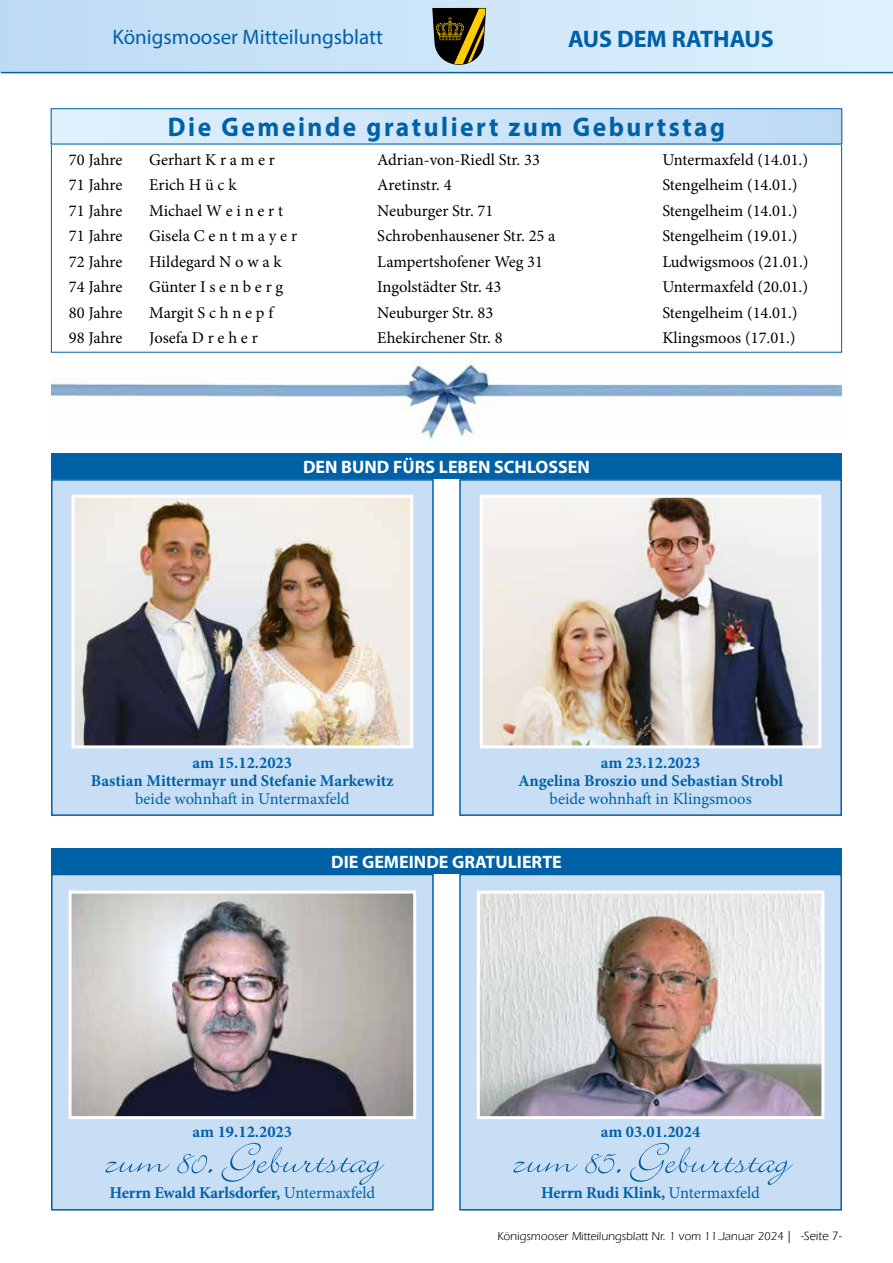
<style>
.page{position:relative;width:893px;height:1263px;background:#fff}
.page>*{position:absolute;margin:0;border:0;box-sizing:border-box;transform-origin:0 0}
.t1{font:46.5px "Bickley Script Let Plain";color:#00599c;scale:1.08 1}
.t2{font:700 27px "Myriad Pro";letter-spacing:.1em;color:#0061a7;scale:.94 1}
.t3{font:700 24px "Myriad Pro";color:#0061a7}
.t4{font:21px "Myriad Pro";color:#0061a7}
.t5{font:700 18px "Myriad Pro";color:#fff}
.t6{font:16.5px "Minion Pro";color:#000}
.t7{font:700 16.5px/18px "Minion Pro";letter-spacing:-.005em;color:#0061a7;text-align:center}
.t8{font:16.5px "Minion Pro";color:#0061a7}
.t9{font:11.7px "ITC Eras LT";color:#000}
.s1{font-weight:400}
.s2{font-size:12px}
.s3{font-size:12.45px}
</style>
<div class="page">
<div style="left:0;top:0;width:893px;height:73px;background:linear-gradient(to right,#bddaf4,#dff1fd)"></div>
<svg style="left:432px;top:8px;width:54px;height:57px;background:#5a5023"></svg>
<hr style="left:1px;top:72px;width:892px;height:1px;background:#0061a7">
<div style="left:51px;top:109px;width:791px;height:35px;background:linear-gradient(to right,#e0f2fd,#bddaf4)"></div>
<img style="left:51px;top:361px;width:791px;height:78px">
<div style="left:51px;top:848px;width:791px;height:26px;background:#0061a7"></div>
<div style="left:459px;top:874px;width:383px;height:336px;background:#c8def4;border:2px solid #0061a7"></div>
<img style="left:481px;top:894px;width:339px;height:221px">
<div style="left:477px;top:890px;width:347px;height:229px;border:3px solid #fff"></div>
<div style="left:51px;top:874px;width:383px;height:336px;background:#c8def4;border:2px solid #0061a7"></div>
<img style="left:73px;top:894px;width:339px;height:221px">
<div style="left:69px;top:890px;width:347px;height:229px;border:3px solid #fff"></div>
<div style="left:51px;top:479px;width:383px;height:337px;background:#c8def4;border:2px solid #0061a7"></div>
<img style="left:76px;top:499px;width:333px;height:245px">
<div style="left:72px;top:495px;width:341px;height:253px;border:3px solid #fff"></div>
<div style="left:459px;top:479px;width:383px;height:337px;background:#c8def4;border:2px solid #0061a7"></div>
<img style="left:484px;top:499px;width:333px;height:245px">
<div style="left:480px;top:495px;width:341px;height:253px;border:3px solid #fff"></div>
<div style="left:51px;top:453px;width:791px;height:26px;background:#0061a7"></div>
<p class="t4" style="left:112px;top:24px;width:272px">Königsmooser Mitteilungsblatt</p>
<h3 class="t3" style="left:568px;top:23px;width:207px">AUS DEM RATHAUS</h3>
<h2 class="t2" style="left:168px;top:109px;width:594px">Die Gemeinde gratuliert zum Geburtstag</h2>
<p class="t6" style="left:69px;top:148px;width:55px">70 Jahre</p>
<p class="t6" style="left:149px;top:148px;width:127px">Gerhart K r a m e r</p>
<p class="t6" style="left:377px;top:148px;width:164px">Adrian-von-Riedl Str. 33</p>
<p class="t6" style="left:662px;top:148px;width:147px">Untermaxfeld (14.01.)</p>
<p class="t6" style="left:69px;top:174px;width:55px">71 Jahre</p>
<p class="t6" style="left:149px;top:174px;width:89px">Erich H ü c k</p>
<p class="t6" style="left:377px;top:174px;width:76px">Aretinstr. 4</p>
<p class="t6" style="left:662px;top:174px;width:137px">Stengelheim (14.01.)</p>
<p class="t6" style="left:69px;top:199px;width:55px">71 Jahre</p>
<p class="t6" style="left:149px;top:199px;width:135px">Michael W e i n e r t</p>
<p class="t6" style="left:377px;top:199px;width:118px">Neuburger Str. 71</p>
<p class="t6" style="left:662px;top:199px;width:137px">Stengelheim (14.01.)</p>
<p class="t6" style="left:69px;top:225px;width:55px">71 Jahre</p>
<p class="t6" style="left:149px;top:225px;width:149px">Gisela C e n t m a y e r</p>
<p class="t6" style="left:377px;top:225px;width:180px">Schrobenhausener Str. 25 a</p>
<p class="t6" style="left:662px;top:225px;width:137px">Stengelheim (19.01.)</p>
<p class="t6" style="left:69px;top:250px;width:55px">72 Jahre</p>
<p class="t6" style="left:149px;top:250px;width:134px">Hildegard N o w a k</p>
<p class="t6" style="left:377px;top:250px;width:167px">Lampertshofener Weg 31</p>
<p class="t6" style="left:662px;top:250px;width:148px">Ludwigsmoos (21.01.)</p>
<p class="t6" style="left:69px;top:276px;width:55px">74 Jahre</p>
<p class="t6" style="left:149px;top:276px;width:135px">Günter I s e n b e r g</p>
<p class="t6" style="left:377px;top:276px;width:126px">Ingolstädter Str. 43</p>
<p class="t6" style="left:662px;top:276px;width:147px">Untermaxfeld (20.01.)</p>
<p class="t6" style="left:69px;top:301px;width:55px">80 Jahre</p>
<p class="t6" style="left:149px;top:301px;width:125px">Margit S c h n e p f</p>
<p class="t6" style="left:377px;top:301px;width:118px">Neuburger Str. 83</p>
<p class="t6" style="left:662px;top:301px;width:137px">Stengelheim (14.01.)</p>
<p class="t6" style="left:69px;top:327px;width:55px">98 Jahre</p>
<p class="t6" style="left:149px;top:327px;width:110px">Josefa D r e h e r</p>
<p class="t6" style="left:377px;top:327px;width:127px">Ehekirchener Str. 8</p>
<p class="t6" style="left:662px;top:327px;width:135px">Klingsmoos (17.01.)</p>
<p class="t5" style="left:303px;top:455px;width:288px">DEN BUND FÜRS LEBEN SCHLOSSEN</p>
<p class="t7" style="left:91px;top:753px;width:304px">am 15.12.2023<br>Bastian Mittermayr und Stefanie Markewitz</p>
<p class="t8" style="left:135px;top:787px;width:216px">beide wohnhaft in Untermaxfeld</p>
<p class="t7" style="left:518px;top:753px;width:267px">am 23.12.2023<br>Angelina Broszio und Sebastian Strobl</p>
<p class="t8" style="left:549px;top:787px;width:204px">beide wohnhaft in Klingsmoos</p>
<p class="t5" style="left:331px;top:850px;width:232px">DIE GEMEINDE GRATULIERTE</p>
<p class="t7" style="left:193px;top:1123px;width:101px">am 19.12.2023</p>
<h1 class="t1" style="left:104px;top:1140px;width:258px">zum 80. Geburtstag</h1>
<p class="t7" style="left:109px;top:1184px;width:267px">Herrn Ewald Karlsdorfer, <span class="s1">Untermaxfeld</span></p>
<p class="t7" style="left:601px;top:1123px;width:101px">am 03.01.2024</p>
<h1 class="t1" style="left:512px;top:1140px;width:259px">zum 85. Geburtstag</h1>
<p class="t7" style="left:541px;top:1184px;width:220px">Herrn Rudi Klink, <span class="s1">Untermaxfeld</span></p>
<p class="t9" style="left:497px;top:1229px;width:346px">Königsmooser Mitteilungsblatt Nr. 1 vom 11.Januar 2024 <span class="s2">|</span> <span class="s3">-Seite 7-</span></p>
</div>
